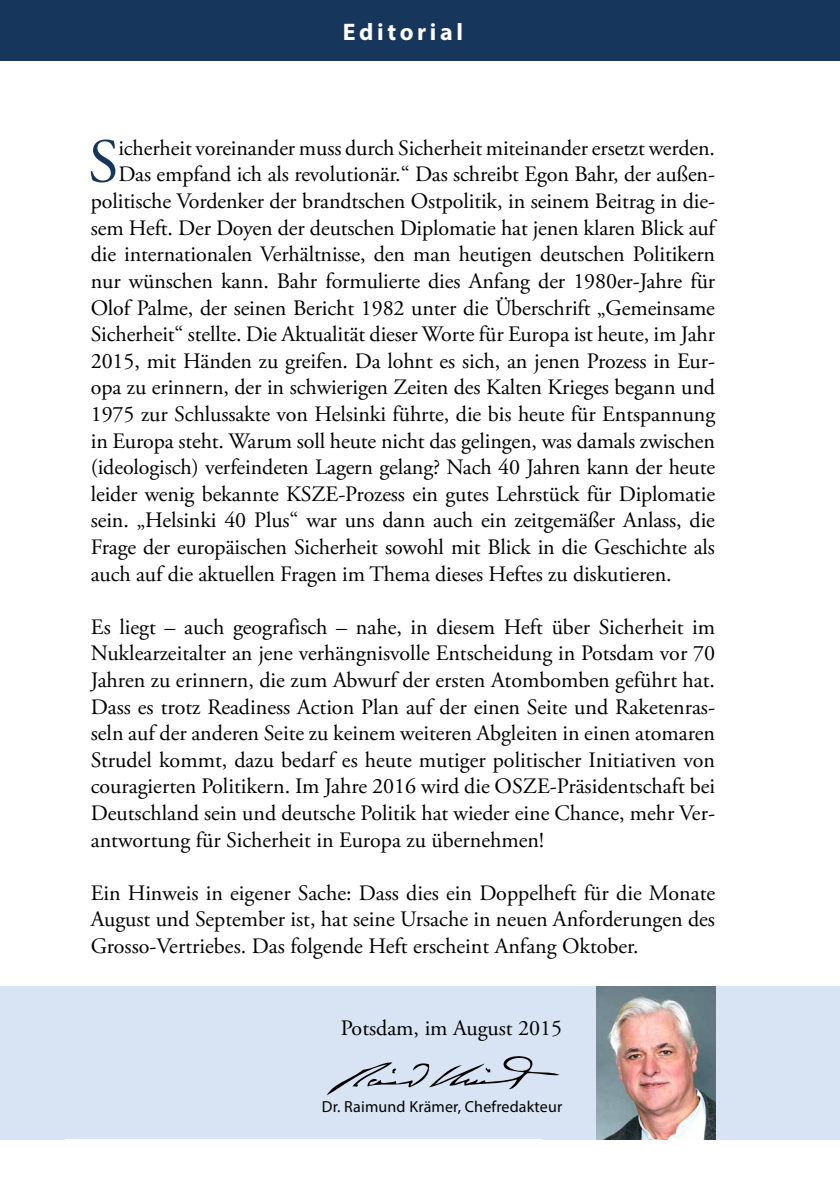
<style>
.page{position:relative;width:840px;height:1191px;background:#fff}
.page>*{position:absolute;margin:0;border:0;box-sizing:border-box;transform-origin:0 0}
.t1{font:62.2px "Adobe Garamond Pro";color:#16365b}
.t2{font:700 24px "Myriad Pro";letter-spacing:.15em;color:#fff}
.t3{font:22px/26.6px "Adobe Garamond Pro";letter-spacing:-.005em;color:#000;text-align:justify}
.t4{font:16px "Myriad Pro";letter-spacing:.01em;color:#000}
</style>
<div class="page">
<div style="left:0;top:0;width:839px;height:61px;background:#16365b"></div>
<div style="left:0;top:986px;width:839px;height:153px;background:#d8e4f3"></div>
<img style="left:596px;top:986px;width:119px;height:153px">
<svg style="left:327px;top:1056px;width:232px;height:39px"></svg>
<p class="t2" style="left:343px;top:16px;width:121px">Editorial</p>
<h1 class="t1" style="left:88px;top:124px;width:32px">S</h1>
<p class="t3" style="left:118px;top:135px;width:598px">icherheit voreinander muss durch Sicherheit miteinander ersetzt werden.</p>
<p class="t3" style="left:118px;top:162px;width:598px">Das empfand ich als revolutionär.“ Das schreibt Egon Bahr, der außen-</p>
<p class="t3" style="left:91px;top:189px;width:625px">politische Vordenker der brandtschen Ostpolitik, in seinem Beitrag in die-</p>
<p class="t3" style="left:91px;top:215px;width:625px">sem Heft. Der Doyen der deutschen Diplomatie hat jenen klaren Blick auf</p>
<p class="t3" style="left:91px;top:242px;width:625px">die internationalen Verhältnisse, den man heutigen deutschen Politikern</p>
<p class="t3" style="left:91px;top:268px;width:625px">nur wünschen kann. Bahr formulierte dies Anfang der 1980er-Jahre für</p>
<p class="t3" style="left:91px;top:295px;width:625px">Olof Palme, der seinen Bericht 1982 unter die Überschrift „Gemeinsame</p>
<p class="t3" style="left:91px;top:322px;width:625px">Sicherheit“ stellte. Die Aktualität dieser Worte für Europa ist heute, im Jahr</p>
<p class="t3" style="left:91px;top:348px;width:625px">2015, mit Händen zu greifen. Da lohnt es sich, an jenen Prozess in Eur-</p>
<p class="t3" style="left:91px;top:375px;width:625px">opa zu erinnern, der in schwierigen Zeiten des Kalten Krieges begann und</p>
<p class="t3" style="left:91px;top:401px;width:625px">1975 zur Schlussakte von Helsinki führte, die bis heute für Entspannung</p>
<p class="t3" style="left:91px;top:428px;width:625px">in Europa steht. Warum soll heute nicht das gelingen, was damals zwischen</p>
<p class="t3" style="left:91px;top:454px;width:625px">(ideologisch) verfeindeten Lagern gelang? Nach 40 Jahren kann der heute</p>
<p class="t3" style="left:91px;top:481px;width:625px">leider wenig bekannte KSZE-Prozess ein gutes Lehrstück für Diplomatie</p>
<p class="t3" style="left:91px;top:508px;width:625px">sein. „Helsinki 40 Plus“ war uns dann auch ein zeitgemäßer Anlass, die</p>
<p class="t3" style="left:91px;top:534px;width:625px">Frage der europäischen Sicherheit sowohl mit Blick in die Geschichte als</p>
<p class="t3" style="left:91px;top:561px;width:582px">auch auf die aktuellen Fragen im Thema dieses Heftes zu diskutieren.</p>
<p class="t3" style="left:91px;top:614px;width:625px">Es liegt – auch geografisch – nahe, in diesem Heft über Sicherheit im Nuklearzeitalter an jene verhängnisvolle Entscheidung in Potsdam vor 70<br>Jahren zu erinnern, die zum Abwurf der ersten Atombomben geführt hat.<br>Dass es trotz Readiness Action Plan auf der einen Seite und Raketenras&shy;seln auf der anderen Seite zu keinem weiteren Abgleiten in einen atomaren Strudel kommt, dazu bedarf es heute mutiger politischer Initiativen von couragierten Politikern. Im Jahre 2016 wird die OSZE-Präsidentschaft bei Deutschland sein und deutsche Politik hat wieder eine Chance, mehr Ver&shy;antwortung für Sicherheit in Europa zu übernehmen!</p>
<p class="t3" style="left:91px;top:880px;width:625px">Ein Hinweis in eigener Sache: Dass dies ein Doppelheft für die Monate August und September ist, hat seine Ursache in neuen Anforderungen des Grosso-Vertriebes. Das folgende Heft erscheint Anfang Oktober.</p>
<p class="t3" style="left:340px;top:1016px;width:223px">Potsdam, im August 2015</p>
<p class="t4" style="left:322px;top:1096px;width:242px">Dr. Raimund Krämer, Chefredakteur</p>
</div>
